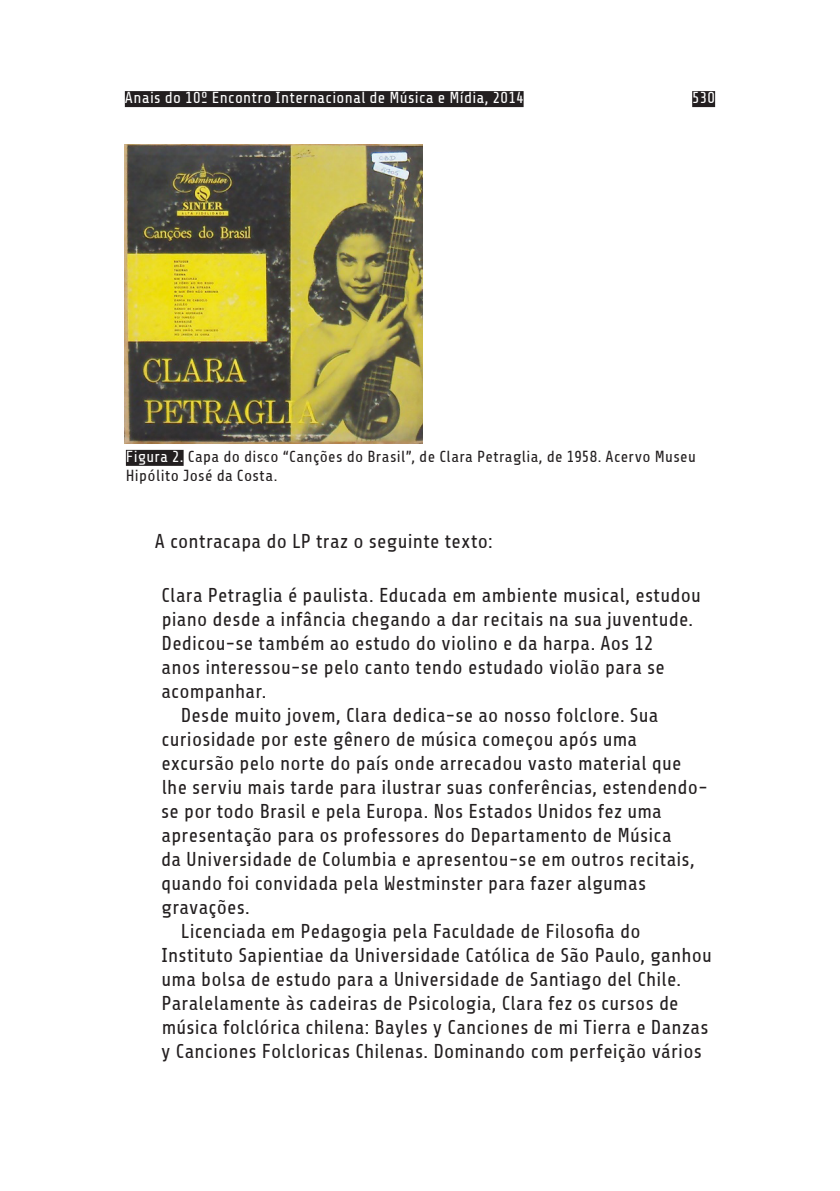
<style>
.page{position:relative;width:840px;height:1191px;background:#fff}
.page>*{position:absolute;margin:0;border:0;box-sizing:border-box;transform-origin:0 0}
.t1{font:20px "Share";letter-spacing:.01em;color:#231f20}
.t2{font:16px/19.2px "Share";letter-spacing:.02em;color:#231f20}
.t3{font:16px "Share Tech";letter-spacing:.025em;color:#fff}
.s1{font-family:"Share Tech";color:#fff}
</style>
<div class="page">
<div style="left:691px;top:91px;width:23px;height:16px;background:#231f20"></div>
<div style="left:125px;top:91px;width:398px;height:16px;background:#231f20"></div>
<div style="left:126px;top:450px;width:57px;height:16px;background:#231f20"></div>
<img style="left:125px;top:144px;width:297px;height:299px">
<p class="t3" style="left:125px;top:89px;width:400px">Anais do 10º Encontro Internacional de Música e Mídia, 2014</p>
<p class="t3" style="left:691px;top:89px;width:24px">530</p>
<p class="t2" style="left:126px;top:447px;width:571px"><span class="s1">Figura 2.</span> Capa do disco “Canções do Brasil”, de Clara Petraglia, de 1958. Acervo Museu<br>Hipólito José da Costa.</p>
<p class="t1" style="left:155px;top:530px;width:339px">A contracapa do LP traz o seguinte texto:</p>
<p class="t1" style="left:161px;top:584px;width:541px">Clara Petraglia é paulista. Educada em ambiente musical, estudou</p>
<p class="t1" style="left:162px;top:608px;width:532px">piano desde a infância chegando a dar recitais na sua juventude.</p>
<p class="t1" style="left:161px;top:632px;width:493px">Dedicou-se também ao estudo do violino e da harpa. Aos 12</p>
<p class="t1" style="left:161px;top:656px;width:504px">anos interessou-se pelo canto tendo estudado violão para se</p>
<p class="t1" style="left:161px;top:680px;width:106px">acompanhar.</p>
<p class="t1" style="left:181px;top:704px;width:478px">Desde muito jovem, Clara dedica-se ao nosso folclore. Sua</p>
<p class="t1" style="left:161px;top:728px;width:477px">curiosidade por este gênero de música começou após uma</p>
<p class="t1" style="left:161px;top:752px;width:521px">excursão pelo norte do país onde arrecadou vasto material que</p>
<p class="t1" style="left:162px;top:776px;width:547px">lhe serviu mais tarde para ilustrar suas conferências, estendendo-</p>
<p class="t1" style="left:161px;top:800px;width:502px">se por todo Brasil e pela Europa. Nos Estados Unidos fez uma</p>
<p class="t1" style="left:161px;top:824px;width:511px">apresentação para os professores do Departamento de Música</p>
<p class="t1" style="left:161px;top:848px;width:534px">da Universidade de Columbia e apresentou-se em outros recitais,</p>
<p class="t1" style="left:161px;top:872px;width:486px">quando foi convidada pela Westminster para fazer algumas</p>
<p class="t1" style="left:161px;top:896px;width:90px">gravações.</p>
<p class="t1" style="left:181px;top:920px;width:461px">Licenciada em Pedagogia pela Faculdade de Filosofia do</p>
<p class="t1" style="left:161px;top:944px;width:551px">Instituto Sapientiae da Universidade Católica de São Paulo, ganhou</p>
<p class="t1" style="left:161px;top:968px;width:521px">uma bolsa de estudo para a Universidade de Santiago del Chile.</p>
<p class="t1" style="left:161px;top:992px;width:518px">Paralelamente às cadeiras de Psicologia, Clara fez os cursos de</p>
<p class="t1" style="left:162px;top:1016px;width:548px">música folclórica chilena: Bayles y Canciones de mi Tierra e Danzas</p>
<p class="t1" style="left:161px;top:1040px;width:542px">y Canciones Folcloricas Chilenas. Dominando com perfeição vários</p>
</div>
